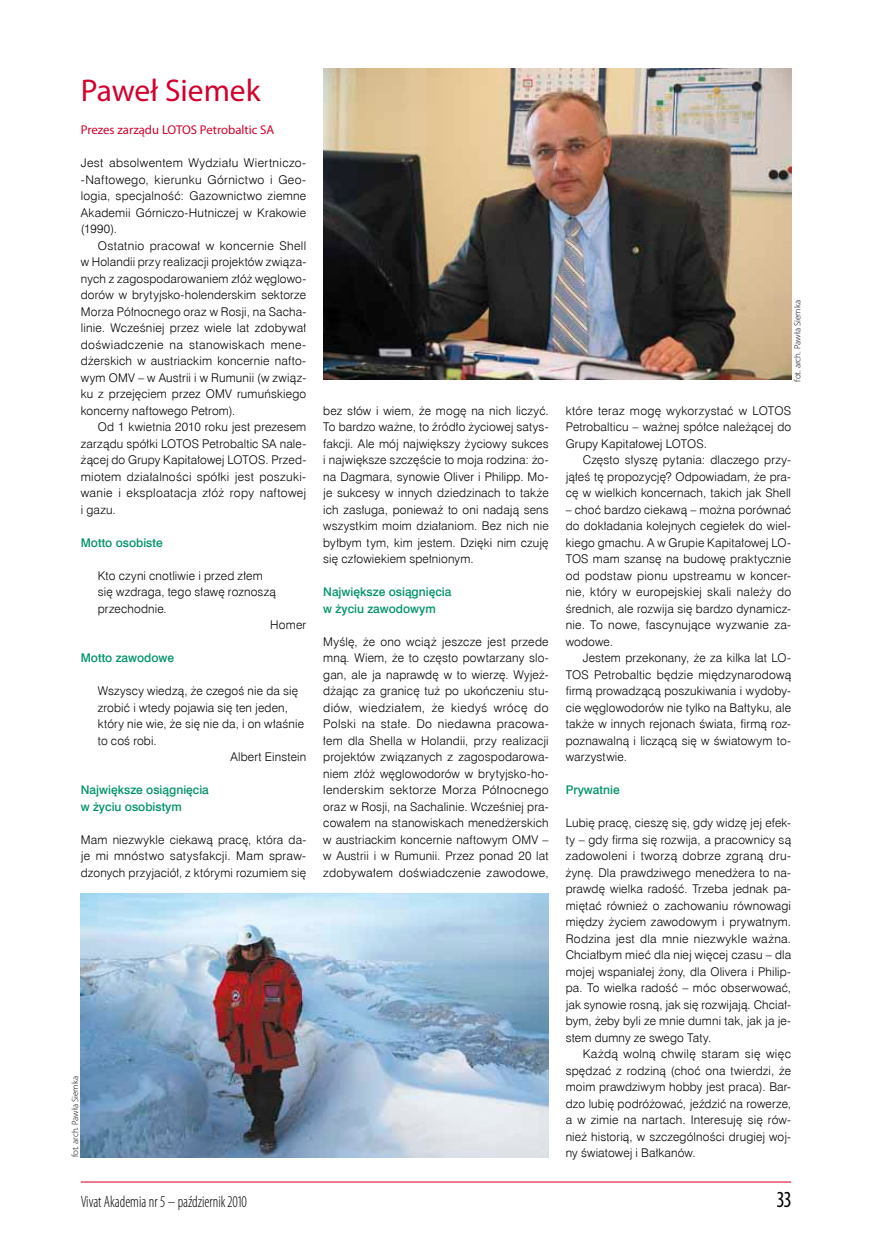
<style>
.page{position:relative;width:872px;height:1242px;background:#fff}
.page>*{position:absolute;margin:0;border:0;box-sizing:border-box;transform-origin:0 0}
.t1{font:31.5px "Myriad Pro";color:#d2002d}
.t2{font:condensed 23.1px "Myriad Pro";color:#000;scale:.91 1}
.t3{font:300 condensed 16.5px "Myriad Pro";color:#000;scale:.91 1}
.t4{font:12.75px "Myriad Pro";color:#d2002d}
.t5{font:12px/16.5px "Swis 721 Lt EU";letter-spacing:.015em;color:#000;text-align:justify}
.t6{font:12px/16.5px "Swis 721 Md EU";color:#00936b}
.t7{font:300 9px "Myriad Pro";color:#000}
</style>
<div class="page">
<hr style="left:81px;top:1181px;width:710px;height:1px;background:#e20030">
<img style="left:323px;top:68px;width:468px;height:312px">
<img style="left:81px;top:893px;width:467px;height:264px">
<h1 class="t1" style="left:81px;top:73px;width:181px">Paweł Siemek</h1>
<p class="t4" style="left:81px;top:123px;width:195px">Prezes zarządu LOTOS Petrobaltic SA</p>
<p class="t5" style="left:81px;top:155px;width:227px">Jest absolwentem Wydziału Wiertniczo--Naftowego, kierunku Górnictwo i Geo&shy;logia, specjalność: Gazownictwo ziemne Akademii Górniczo-Hutniczej w Krakowie (1990).</p>
<p class="t5" style="left:81px;top:237px;width:227px;text-indent:17px">Ostatnio pracował w koncernie Shell w Holandii przy realizacji projektów związa&shy;nych z zagospodarowaniem złóż węglowo&shy;dorów w brytyjsko-holenderskim sektorze Morza Północnego oraz w Rosji, na Sacha&shy;linie. Wcześniej przez wiele lat zdobywał doświadczenie na stanowiskach mene&shy;dżerskich w austriackim koncernie nafto&shy;wym OMV – w Austrii i w Rumunii (w związ&shy;ku z przejęciem przez OMV rumuńskiego koncerny naftowego Petrom).</p>
<p class="t5" style="left:81px;top:419px;width:227px;text-indent:17px">Od 1 kwietnia 2010 roku jest prezesem zarządu spółki LOTOS Petrobaltic SA nale&shy;żącej do Grupy Kapitałowej LOTOS. Przed&shy;miotem działalności spółki jest poszuki&shy;wanie i eksploatacja złóż ropy naftowej i gazu.</p>
<p class="t6" style="left:81px;top:535px;width:83px">Motto osobiste</p>
<p class="t5" style="left:98px;top:567px;width:166px">Kto czyni cnotliwie i przed złem</p>
<p class="t5" style="left:98px;top:584px;width:180px">się wzdraga, tego sławę roznoszą</p>
<p class="t5" style="left:98px;top:600px;width:70px">przechodnie.</p>
<p class="t5" style="left:270px;top:617px;width:37px">Homer</p>
<p class="t6" style="left:81px;top:650px;width:95px">Motto zawodowe</p>
<p class="t5" style="left:98px;top:683px;width:202px">Wszyscy wiedzą, że czegoś nie da się</p>
<p class="t5" style="left:98px;top:699px;width:191px">zrobić i wtedy pojawia się ten jeden,</p>
<p class="t5" style="left:98px;top:716px;width:208px">który nie wie, że się nie da, i on właśnie</p>
<p class="t5" style="left:98px;top:732px;width:60px">to coś robi.</p>
<p class="t5" style="left:230px;top:749px;width:77px">Albert Einstein</p>
<p class="t6" style="left:81px;top:782px;width:130px">Największe osiągnięcia w życiu osobistym</p>
<p class="t5" style="left:81px;top:831px;width:227px">Mam niezwykle ciekawą pracę, która da&shy;je mi mnóstwo satysfakcji. Mam spraw&shy;dzonych przyjaciół, z którymi rozumiem się</p>
<p class="t7" style="left:70px;top:1157px;width:83px;rotate:-90deg">fot. arch. Pawła Siemka</p>
<p class="t5" style="left:323px;top:402px;width:227px">bez słów i wiem, że mogę na nich liczyć.<br>To bardzo ważne, to źródło życiowej satys&shy;fakcji. Ale mój największy życiowy sukces i największe szczęście to moja rodzina: żo&shy;na Dagmara, synowie Oliver i Philipp. Mo&shy;je sukcesy w innych dziedzinach to także ich zasługa, ponieważ to oni nadają sens wszystkim moim działaniom. Bez nich nie byłbym tym, kim jestem. Dzięki nim czuję się człowiekiem spełnionym.</p>
<p class="t6" style="left:323px;top:584px;width:130px">Największe osiągnięcia w życiu zawodowym</p>
<p class="t5" style="left:323px;top:633px;width:227px">Myślę, że ono wciąż jeszcze jest przede mną. Wiem, że to często powtarzany slo&shy;gan, ale ja naprawdę w to wierzę. Wyjeż&shy;dżając za granicę tuż po ukończeniu stu&shy;diów, wiedziałem, że kiedyś wrócę do Polski na stałe. Do niedawna pracowa&shy;łem dla Shella w Holandii, przy realizacji projektów związanych z zagospodarowa&shy;niem złóż węglowodorów w brytyjsko-ho&shy;lenderskim sektorze Morza Północnego oraz w Rosji, na Sachalinie. Wcześniej pra&shy;cowałem na stanowiskach menedżerskich w austriackim koncernie naftowym OMV – w Austrii i w Rumunii. Przez ponad 20 lat zdobywałem doświadczenie zawodowe,</p>
<p class="t7" style="left:792px;top:382px;width:83px;rotate:-90deg">fot. arch. Pawła Siemka</p>
<p class="t5" style="left:566px;top:402px;width:227px">które teraz mogę wykorzystać w LOTOS Petrobalticu – ważnej spółce należącej do Grupy Kapitałowej LOTOS.</p>
<p class="t5" style="left:566px;top:452px;width:227px;text-indent:17px">Często słyszę pytania: dlaczego przy&shy;jąłeś tę propozycję? Odpowiadam, że pra&shy;cę w wielkich koncernach, takich jak Shell</p>
<p class="t5" style="left:566px;top:501px;width:227px">– choć bardzo ciekawą – można porównać do dokładania kolejnych cegiełek do wiel&shy;kiego gmachu. A w Grupie Kapitałowej LO-TOS mam szansę na budowę praktycznie od podstaw pionu upstreamu w koncer&shy;nie, który w europejskiej skali należy do średnich, ale rozwija się bardzo dynamicz&shy;nie. To nowe, fascynujące wyzwanie za&shy;wodowe.</p>
<p class="t5" style="left:566px;top:650px;width:227px;text-indent:17px">Jestem przekonany, że za kilka lat LO-TOS Petrobaltic będzie międzynarodową firmą prowadzącą poszukiwania i wydoby&shy;cie węglowodorów nie tylko na Bałtyku, ale także w innych rejonach świata, firmą roz&shy;poznawalną i liczącą się w światowym to&shy;warzystwie.</p>
<p class="t6" style="left:566px;top:782px;width:55px">Prywatnie</p>
<p class="t5" style="left:566px;top:815px;width:227px">Lubię pracę, cieszę się, gdy widzę jej efek&shy;ty – gdy firma się rozwija, a pracownicy są zadowoleni i tworzą dobrze zgraną dru&shy;żynę. Dla prawdziwego menedżera to na&shy;prawdę wielka radość. Trzeba jednak pa&shy;miętać również o zachowaniu równowagi między życiem zawodowym i prywatnym.<br>Rodzina jest dla mnie niezwykle ważna.<br>Chciałbym mieć dla niej więcej czasu – dla mojej wspaniałej żony, dla Olivera i Philip&shy;pa. To wielka radość – móc obserwować, jak synowie rosną, jak się rozwijają. Chciał&shy;bym, żeby byli ze mnie dumni tak, jak ja je&shy;stem dumny ze swego Taty.</p>
<p class="t5" style="left:566px;top:1046px;width:227px;text-indent:17px">Każdą wolną chwilę staram się więc spędzać z rodziną (choć ona twierdzi, że moim prawdziwym hobby jest praca). Bar&shy;dzo lubię podróżować, jeździć na rowerze, a w zimie na nartach. Interesuję się rów&shy;nież historią, w szczególności drugiej woj&shy;ny światowej i Bałkanów.</p>
<h3 class="t3" style="left:81px;top:1192px;width:184px">Vivat Akademia nr 5 – październik 2010</h3>
<h2 class="t2" style="left:777px;top:1186px;width:17px">33</h2>
</div>
